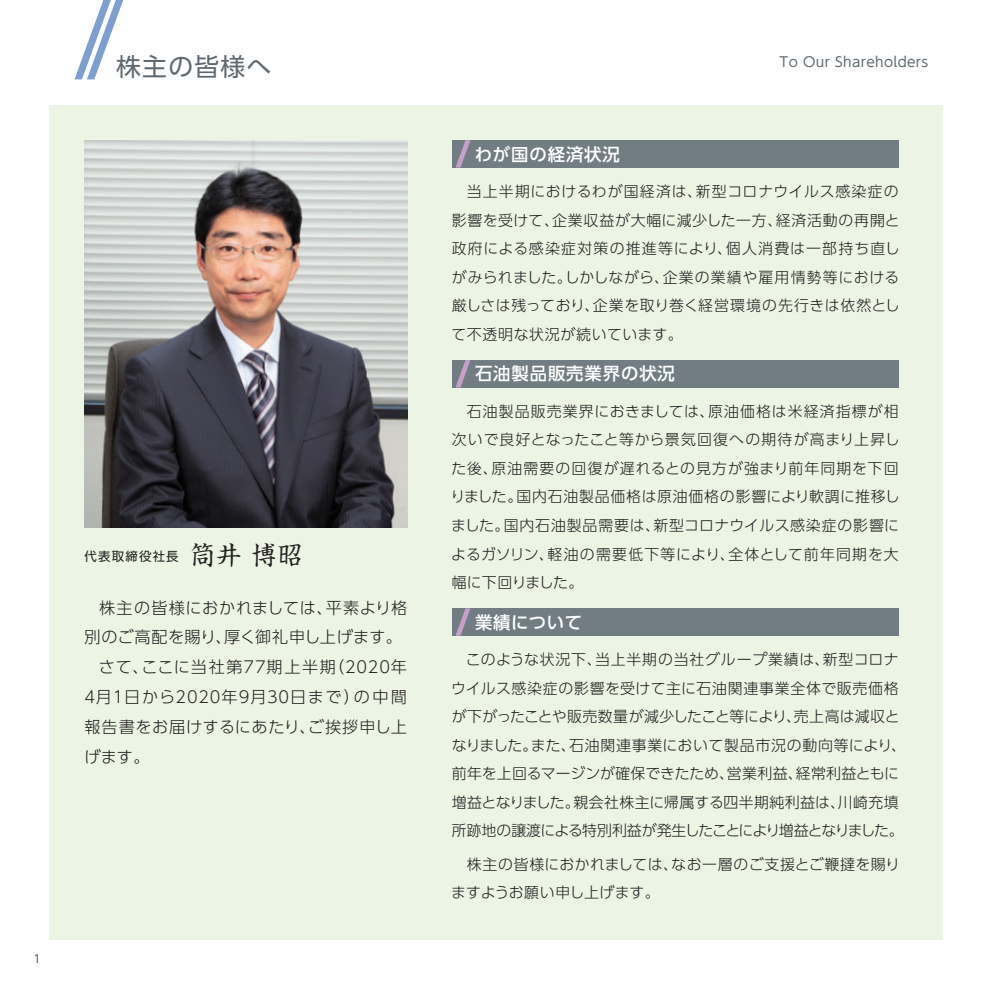
<style>
.page{position:relative;width:993px;height:993px;background:#fff}
.page>*{position:absolute;margin:0;border:0;box-sizing:border-box;transform-origin:0 0}
.t1{font:24.85px "UD Shin Go Pro";letter-spacing:.05em;color:#5f696f}
.t2{font:500 17.32px "UD Shin Go Pro";letter-spacing:.05em;color:#fff}
.t3{font:300 16.1px "UD Shin Go Pro";letter-spacing:.05em;color:#231f20}
.t4{font:300 16.1px "UD Shin Go Pro";letter-spacing:.015em;color:#231f20}
.t5{font:300 14.88px/28.5px "UD Shin Go Pro";letter-spacing:.025em;color:#231f20;text-align:justify}
.t6{font:13.65px "UD Shin Go Pro";letter-spacing:.025em;color:#5f696f}
.t7{font:12.42px "UD Shin Go Pro";letter-spacing:.1em;color:#231f20}
.t8{font:300 11.2px "UD Shin Go Pro";color:#231f20}
.s1{font-family:"Shinsei Kai Pr 5 CBSK1";font-size:26.07px}
</style>
<div class="page">
<div style="left:50px;top:106px;width:893px;height:833px;background:#ecf5e4"></div>
<div style="left:451px;top:360px;width:447px;height:27px;background:#717d83"></div>
<svg style="left:456px;top:360px;width:14px;height:27px"></svg>
<div style="left:451px;top:608px;width:447px;height:27px;background:#717d83"></div>
<svg style="left:456px;top:608px;width:14px;height:27px"></svg>
<div style="left:451px;top:140px;width:447px;height:27px;background:#717d83"></div>
<svg style="left:456px;top:140px;width:14px;height:27px"></svg>
<img style="left:84px;top:140px;width:323px;height:387px">
<svg style="left:74px;top:0;width:50px;height:79px"></svg>
<p class="t8" style="left:34px;top:949px;width:9px">1</p>
<h1 class="t1" style="left:116px;top:46px;width:157px">株主の皆様へ</h1>
<p class="t6" style="left:779px;top:50px;width:150px">To Our Shareholders</p>
<p class="t7" style="left:84px;top:545px;width:220px">代表取締役社長 <span class="s1">筒井 博昭</span></p>
<p class="t3" style="left:99px;top:594px;width:309px">株主の皆様におかれましては、平素より格</p>
<p class="t4" style="left:84px;top:624px;width:319px">別のご高配を賜り、厚く御礼申し上げます。</p>
<p class="t3" style="left:99px;top:653px;width:309px">さて、ここに当社第77期上半期（2020年</p>
<p class="t3" style="left:84px;top:683px;width:324px">4月1日から2020年9月30日まで）の中間</p>
<p class="t3" style="left:84px;top:713px;width:324px">報告書をお届けするにあたり、ご挨拶申し上</p>
<p class="t3" style="left:84px;top:743px;width:67px">げます。</p>
<p class="t2" style="left:474px;top:140px;width:146px">わが国の経済状況</p>
<p class="t5" style="left:451px;top:176px;width:449px;text-indent:15px">当上半期におけるわが国経済は、新型コロナウイルス感染症の影響を受けて、企業収益が大幅に減少した一方、経済活動の再開と政府による感染症対策の推進等により、個人消費は一部持ち直しがみられました。しかしながら、企業の業績や雇用情勢等における厳しさは残っており、企業を取り巻く経営環境の先行きは依然として不透明な状況が続いています。</p>
<p class="t2" style="left:475px;top:359px;width:201px">石油製品販売業界の状況</p>
<p class="t5" style="left:450px;top:396px;width:450px;text-indent:16px">石油製品販売業界におきましては、原油価格は米経済指標が相次いで良好となったこと等から景気回復への期待が高まり上昇した後、原油需要の回復が遅れるとの見方が強まり前年同期を下回りました。国内石油製品価格は原油価格の影響により軟調に推移しました。国内石油製品需要は、新型コロナウイルス感染症の影響によるガソリン、軽油の需要低下等により、全体として前年同期を大幅に下回りました。</p>
<p class="t2" style="left:475px;top:608px;width:109px">業績について</p>
<p class="t5" style="left:451px;top:644px;width:456px;text-align:center">このような状況下、当上半期の当社グループ業績は、新型コロナ<br>ウイルス感染症の影響を受けて主に石油関連事業全体で販売価格が下がったことや販売数量が減少したこと等により、売上高は減収となりました。また、石油関連事業において製品市況の動向等により、前年を上回るマージンが確保できたため、営業利益、経常利益ともに増益となりました。親会社株主に帰属する四半期純利益は、川崎充填所跡地の譲渡による特別利益が発生したことにより増益となりました。</p>
<p class="t5" style="left:451px;top:849px;width:450px;text-indent:15px">株主の皆様におかれましては、なお一層のご支援とご鞭撻を賜りますようお願い申し上げます。</p>
</div>
